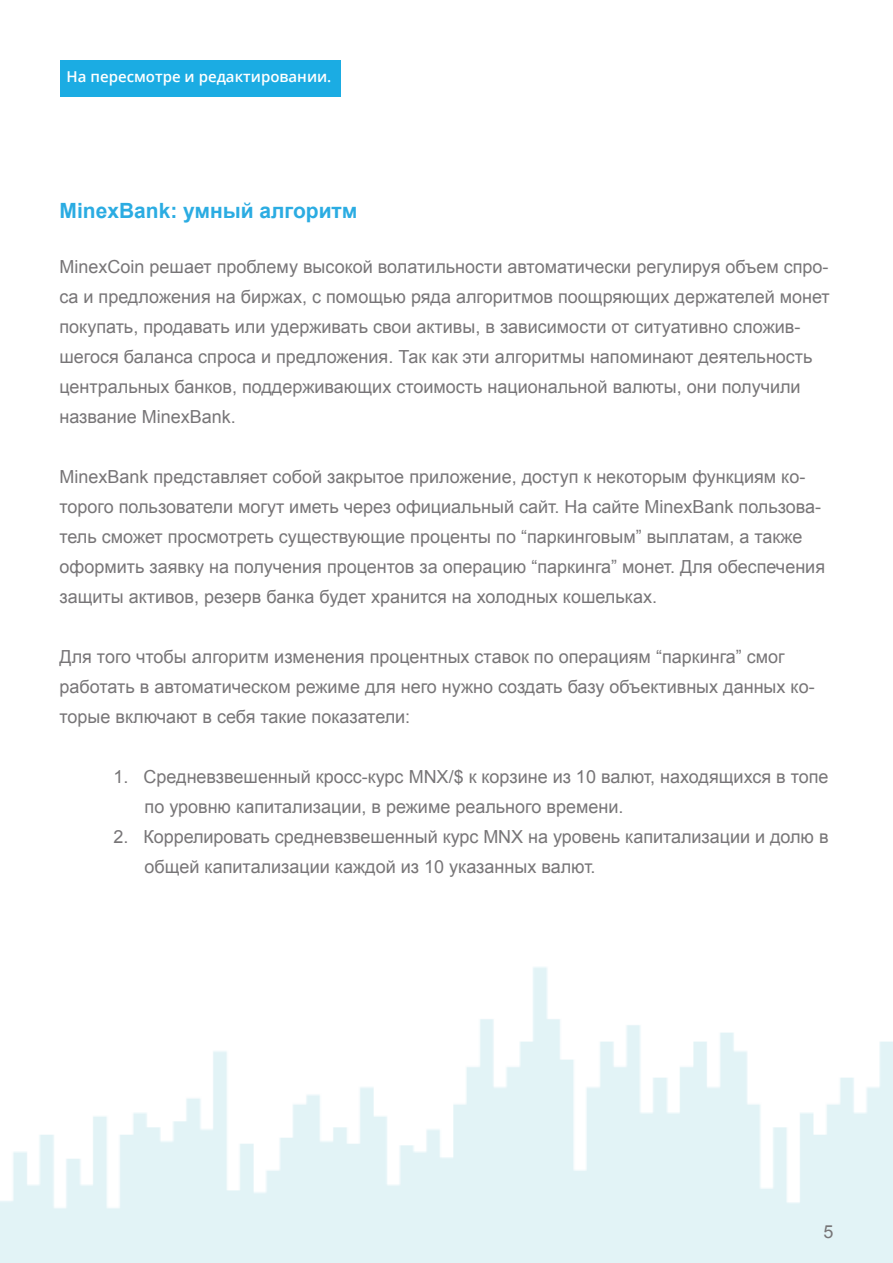
<style>
.page{position:relative;width:893px;height:1263px;background:#fff}
.page>*{position:absolute;margin:0;border:0;box-sizing:border-box;transform-origin:0 0}
.headline{font:700 21px "Arial";color:#2bace2}
.body{font:18px/30px "Arial";color:#777577}
.t1{font:600 15px "Open Sans";color:#fff}
</style>
<div class="page">
<img style="left:0;top:967px;width:893px;height:296px">
<div style="left:60px;top:60px;width:281px;height:37px;background:#1bace3"></div>
<p class="t1" style="left:67px;top:66px;width:266px">На пересмотре и редактировании.</p>
<p class="headline" style="left:60px;top:197px;width:299px">MinexBank: умный алгоритм</p>
<p class="body" style="left:60px;top:252px;width:772px">MinexCoin решает проблему высокой волатильности автоматически регулируя объем спро&shy;са и предложения на биржах, с помощью ряда алгоритмов поощряющих держателей монет покупать, продавать или удерживать свои активы, в зависимости от ситуативно сложив&shy;шегося баланса спроса и предложения. Так как эти алгоритмы напоминают деятельность центральных банков, поддерживающих стоимость национальной валюты, они получили название MinexBank.</p>
<p class="body" style="left:60px;top:462px;width:767px">MinexBank представляет собой закрытое приложение, доступ к некоторым функциям ко&shy;торого пользователи могут иметь через официальный сайт. На сайте MinexBank пользова&shy;тель сможет просмотреть существующие проценты по “паркинговым” выплатам, а также оформить заявку на получения процентов за операцию “паркинга” монет. Для обеспечения защиты активов, резерв банка будет хранится на холодных кошельках.</p>
<p class="body" style="left:60px;top:642px;width:757px">Для того чтобы алгоритм изменения процентных ставок по операциям “паркинга” смог работать в автоматическом режиме для него нужно создать базу объективных данных ко&shy;торые включают в себя такие показатели:</p>
<p class="body" style="left:145px;top:762px;width:685px;text-indent:-31px">1. Средневзвешенный кросс-курс MNX/$ к корзине из 10 валют, находящихся в топе по уровню капитализации, в режиме реального времени.</p>
<p class="body" style="left:145px;top:822px;width:685px;text-indent:-31px">2. Коррелировать средневзвешенный курс MNX на уровень капитализации и долю в общей капитализации каждой из 10 указанных валют.</p>
<p class="body" style="left:823px;top:1217px;width:12px">5</p>
</div>
